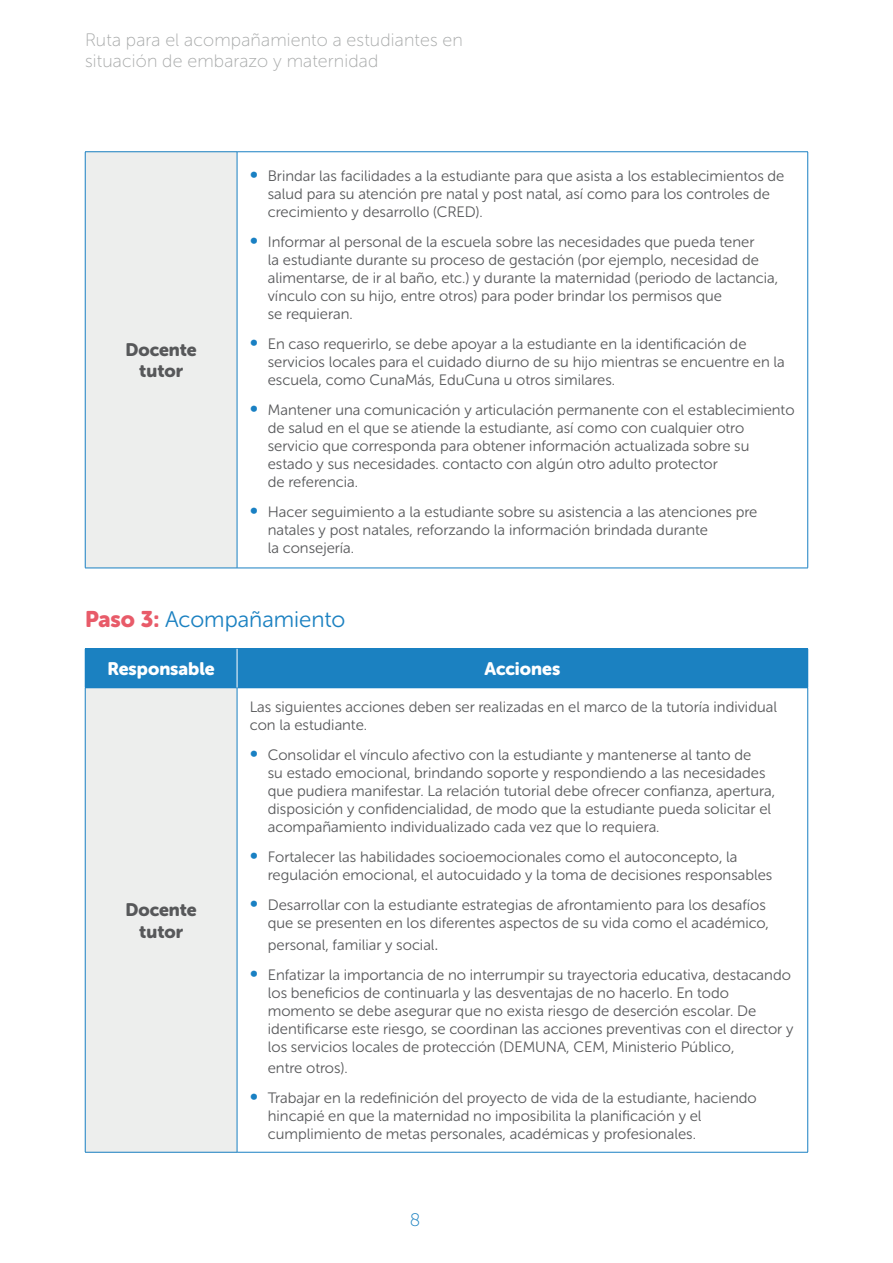
<style>
.page{position:relative;width:893px;height:1263px;background:#fff}
.page>*{position:absolute;margin:0;border:0;box-sizing:border-box;transform-origin:0 0}
.t1{font:22.5px "Museo Sans Rounded 300";color:#1b81c1}
.t2{font:18px/21px "Museo Sans Rounded 100";letter-spacing:.01em;color:#a7a9a9}
.t3{font:18px/21.6px "Museo Sans Rounded 900";letter-spacing:-.005em;color:#57585a;text-align:center}
.t4{font:18px "Museo Sans Rounded 900";color:#fff}
.t5{font:18px "Museo Sans Rounded 100";color:#1b81c1}
.t6{font:15px/18px "Museo Sans Rounded 300";color:#57585a}
.s1{font-size:18px;color:#1980c3}
.s2{font-family:"Museo Sans Rounded 900";color:#e85b69}
.s3{font-size:18px}
</style>
<div class="page">
<div style="left:85px;top:152px;width:152px;height:416px;background:#edeeed"></div>
<hr style="left:237px;top:151px;width:571px;height:1px;background:#1980c3">
<hr style="left:807px;top:152px;width:1px;height:416px;background:#1980c3">
<hr style="left:237px;top:568px;width:571px;height:1px;background:#1980c3">
<hr style="left:85px;top:151px;width:152px;height:1px;background:#1980c3">
<hr style="left:85px;top:152px;width:1px;height:416px;background:#1980c3">
<hr style="left:237px;top:152px;width:1px;height:416px;background:#1980c3">
<hr style="left:85px;top:568px;width:152px;height:1px;background:#1980c3">
<div style="left:85px;top:649px;width:152px;height:39px;background:#1b81c1"></div>
<div style="left:237px;top:649px;width:571px;height:39px;background:#1b81c1"></div>
<div style="left:85px;top:688px;width:152px;height:464px;background:#edeeed"></div>
<hr style="left:85px;top:648px;width:152px;height:1px;background:#1980c3">
<hr style="left:237px;top:648px;width:571px;height:1px;background:#1980c3">
<hr style="left:85px;top:688px;width:1px;height:464px;background:#1980c3">
<hr style="left:237px;top:688px;width:1px;height:464px;background:#1980c3">
<hr style="left:807px;top:688px;width:1px;height:464px;background:#1980c3">
<hr style="left:85px;top:1152px;width:152px;height:1px;background:#1980c3">
<hr style="left:237px;top:1152px;width:571px;height:1px;background:#1980c3">
<hr style="left:237px;top:649px;width:1px;height:39px;background:#fff">
<p class="t2" style="left:85px;top:30px;width:379px">Ruta para el acompañamiento a estudiantes en situación de embarazo y maternidad</p>
<p class="t3" style="left:126px;top:339px;width:73px">Docente tutor</p>
<p class="t6" style="left:268px;top:167px;width:518px;text-indent:-18px"><span class="s1">∞</span> Brindar las facilidades a la estudiante para que asista a los establecimientos de salud para su atención pre natal y post natal, así como para los controles de crecimiento y desarrollo (CRED).</p>
<p class="t6" style="left:268px;top:233px;width:512px;text-indent:-18px"><span class="s1">∞</span> Informar al personal de la escuela sobre las necesidades que pueda tener<br>la estudiante durante su proceso de gestación (por ejemplo, necesidad de alimentarse, de ir al baño, etc.) y durante la maternidad (periodo de lactancia, vínculo con su hijo, entre otros) para poder brindar los permisos que<br>se requieran.</p>
<p class="t6" style="left:268px;top:335px;width:519px;text-indent:-18px"><span class="s1">∞</span> En caso requerirlo, se debe apoyar a la estudiante en la identificación de servicios locales para el cuidado diurno de su hijo mientras se encuentre en la escuela, como CunaMás, EduCuna u otros similares.</p>
<p class="t6" style="left:268px;top:401px;width:528px;text-indent:-18px"><span class="s1">∞</span> Mantener una comunicación y articulación permanente con el establecimiento de salud en el que se atiende la estudiante, así como con cualquier otro servicio que corresponda para obtener información actualizada sobre su estado y sus necesidades. contacto con algún otro adulto protector<br>de referencia.</p>
<p class="t6" style="left:268px;top:503px;width:491px;text-indent:-18px"><span class="s1">∞</span> Hacer seguimiento a la estudiante sobre su asistencia a las atenciones pre natales y post natales, reforzando la información brindada durante<br>la consejería.</p>
<h1 class="t1" style="left:85px;top:607px;width:262px"><span class="s2">Paso 3:</span> Acompañamiento</h1>
<p class="t4" style="left:108px;top:658px;width:109px">Responsable</p>
<p class="t4" style="left:484px;top:658px;width:77px">Acciones</p>
<p class="t3" style="left:126px;top:899px;width:73px">Docente tutor</p>
<p class="t6" style="left:250px;top:698px;width:529px">Las siguientes acciones deben ser realizadas en el marco de la tutoría individual con la estudiante.</p>
<p class="t6" style="left:268px;top:746px;width:509px;text-indent:-18px"><span class="s1">∞</span> Consolidar el vínculo afectivo con la estudiante y mantenerse al tanto de<br>su estado emocional, brindando soporte y respondiendo a las necesidades que pudiera manifestar. La relación tutorial debe ofrecer confianza, apertura, disposición y confidencialidad, de modo que la estudiante pueda solicitar el acompañamiento individualizado cada vez que lo requiera.</p>
<p class="t6" style="left:268px;top:848px;width:506px;text-indent:-18px"><span class="s1">∞</span> Fortalecer las habilidades socioemocionales como el autoconcepto, la regulación emocional, el autocuidado y la toma de decisiones responsables</p>
<p class="t6" style="left:250px;top:896px;width:521px;text-align:right"><span class="s1">∞</span> Desarrollar con la estudiante estrategias de afrontamiento para los desafíos que se presenten en los diferentes aspectos de su vida como el académico,</p>
<p class="t6" style="left:250px;top:929px;width:543px;line-height:30px;text-indent:18px">personal, familiar y social<span class="s3">.<br></span><span class="s1">∞</span> Enfatizar la importancia de no interrumpir su trayectoria educativa, destacando</p>
<p class="t6" style="left:268px;top:983px;width:527px">los beneficios de continuarla y las desventajas de no hacerlo. En todo momento se debe asegurar que no exista riesgo de deserción escolar. De identificarse este riesgo, se coordinan las acciones preventivas con el director y los servicios locales de protección (DEMUNA, CEM, Ministerio Público,</p>
<p class="t6" style="left:250px;top:1053px;width:508px;line-height:30px;text-indent:18px">entre otros).<br><span class="s1">∞</span> Trabajar en la redefinición del proyecto de vida de la estudiante, haciendo</p>
<p class="t6" style="left:268px;top:1107px;width:435px">hincapié en que la maternidad no imposibilita la planificación y el cumplimiento de metas personales, académicas y profesionales.</p>
<p class="t5" style="left:410px;top:1210px;width:12px">8</p>
</div>
